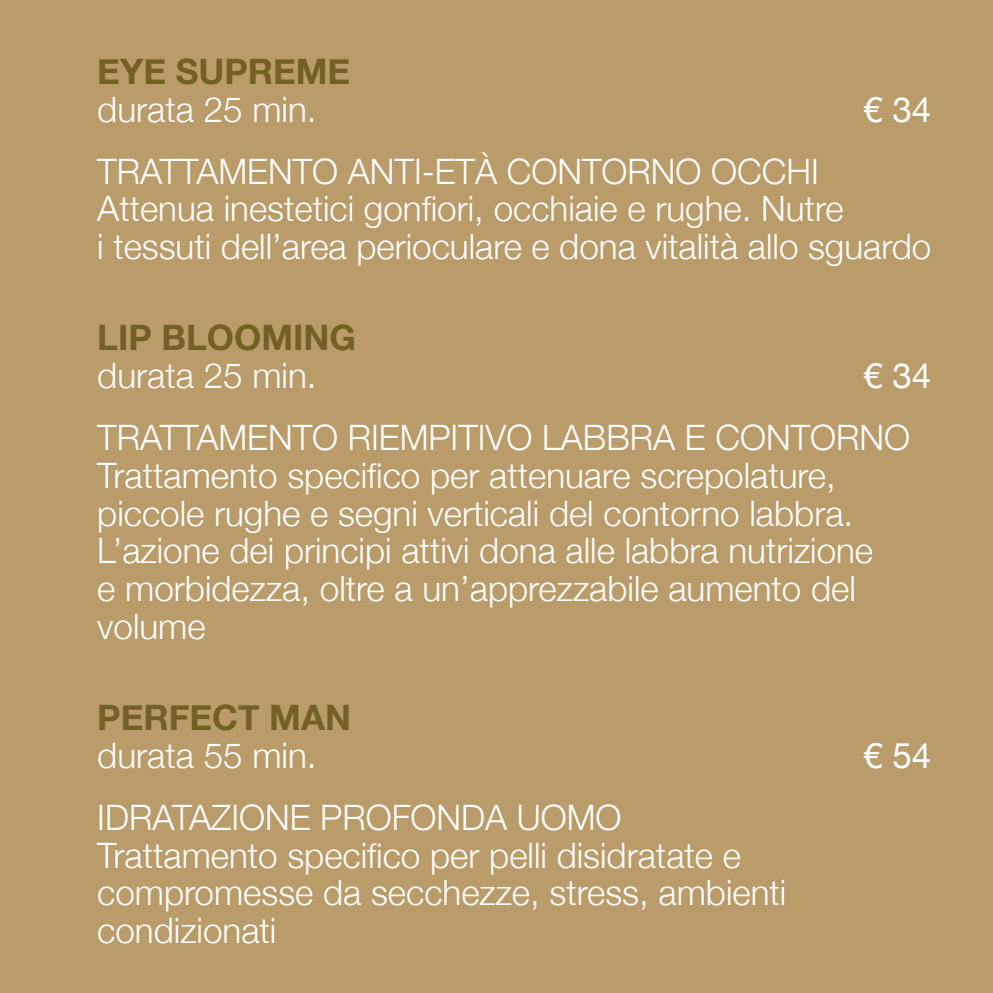
<style>
.page{position:relative;width:993px;height:993px;background:#fff}
.page>*{position:absolute;margin:0;border:0;box-sizing:border-box;transform-origin:0 0}
.t1{font:300 35px/37.8px "Helvetica Neue";color:#fff}
.t2{font:700 35px "Helvetica Neue";color:#736023}
.t3{font:35px "Helvetica Neue";color:#fff}
</style>
<div class="page">
<div style="left:0;top:0;width:992px;height:992px;background:#ba9b6a"></div>
<p class="t2" style="left:97px;top:44px;width:254px">EYE SUPREME</p>
<p class="t1" style="left:97px;top:88px;width:221px">durata 25 min.</p>
<p class="t3" style="left:863px;top:84px;width:70px">€ 34</p>
<p class="t1" style="left:97px;top:149px;width:835px">TRATTAMENTO ANTI-ETà CONTORNO OCCHI<br>Attenua inestetici gonfiori, occhiaie e rughe. Nutre<br>i tessuti dell’area perioculare e dona vitalità allo sguardo</p>
<p class="t2" style="left:97px;top:310px;width:260px">LIP BLOOMING</p>
<p class="t1" style="left:97px;top:354px;width:221px">durata 25 min.</p>
<p class="t3" style="left:863px;top:350px;width:70px">€ 34</p>
<p class="t1" style="left:97px;top:415px;width:814px">TRATTAMENTO RIEMPITIVO LABBRA E CONTORNO Trattamento specifico per attenuare screpolature, piccole rughe e segni verticali del contorno labbra.<br>L’azione dei principi attivi dona alle labbra nutrizione<br>e morbidezza, oltre a un’apprezzabile aumento del volume</p>
<p class="t2" style="left:97px;top:689px;width:255px">PERFECT MAN</p>
<p class="t1" style="left:97px;top:733px;width:221px">durata 55 min.</p>
<p class="t3" style="left:863px;top:729px;width:70px">€ 54</p>
<p class="t1" style="left:97px;top:795px;width:690px">IDRATAZIONE PROFONDA UOMO Trattamento specifico per pelli disidratate e compromesse da secchezze, stress, ambienti condizionati</p>
</div>
